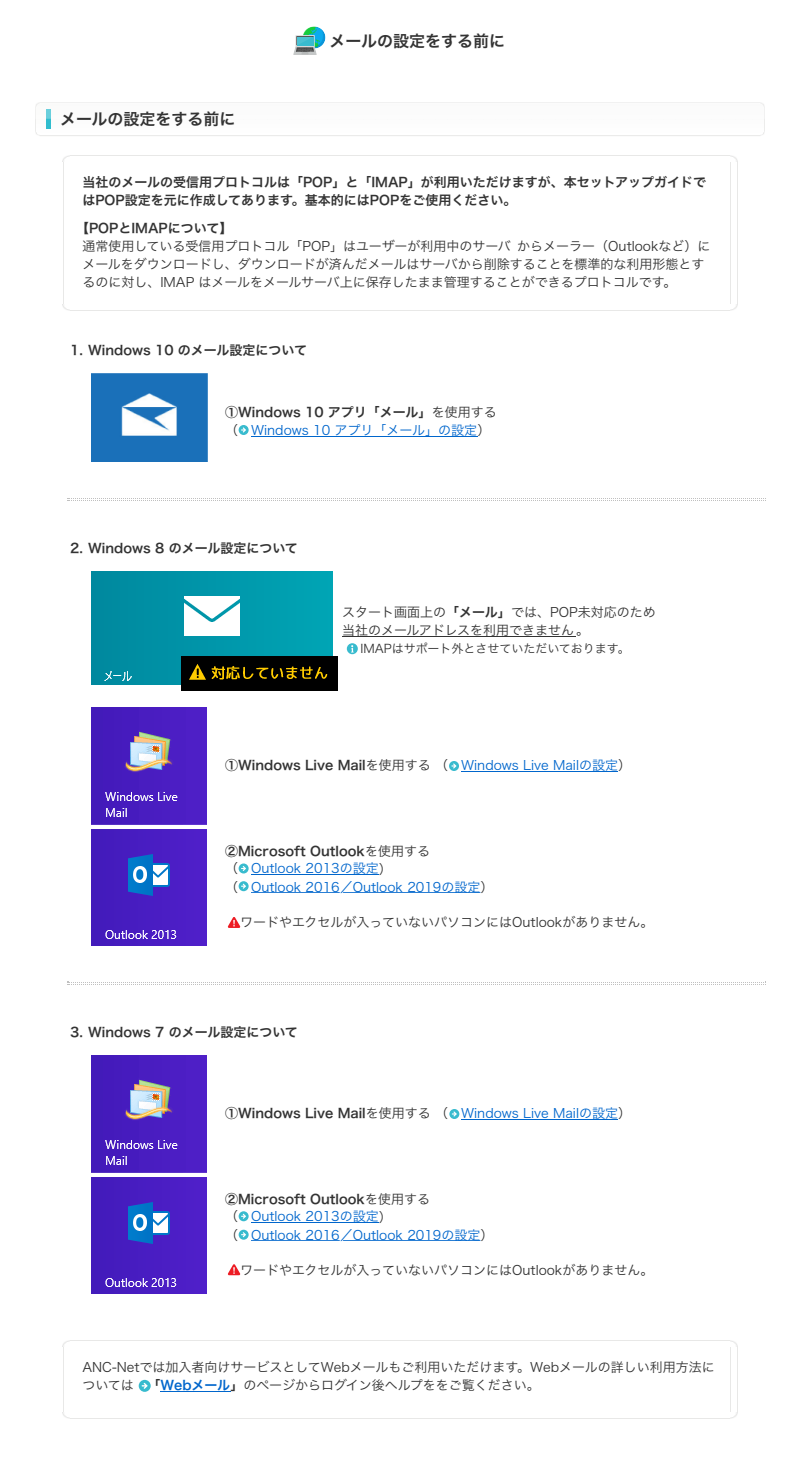
<style>
.page{position:relative;width:800px;height:1464px;background:#fff}
.page>*{position:absolute;margin:0;border:0;box-sizing:border-box;transform-origin:0 0}
.t1{font:16px "Hira Kaku Pro W6";color:#333}
.t2{font:13px/18px "Hira Kaku Pro W3";color:#333}
.t3{font:13px/18px "Hira Kaku Pro W6";color:#333}
.t4{font:13px/18px "Hira Kaku Pro W3";color:#06c}
.t5{font:12px "Hira Kaku Pro W3";color:#333}
.s1{font-family:"Hira Kaku Pro W3"}
.s2{color:#333}
.s3{font-family:"Hira Kaku Pro W6"}
.s4{font-family:"Hira Kaku Pro W6";color:#333}
.s5{font-family:"Hira Kaku Pro W6";color:#06c}
</style>
<div class="page">
<svg style="left:63px;top:162px;width:1px;height:142px"></svg>
<svg style="left:67px;top:498px;width:699px;height:3px"></svg>
<svg style="left:67px;top:982px;width:699px;height:3px"></svg>
<svg style="left:63px;top:1347px;width:1px;height:65px"></svg>
<img style="left:35px;top:102px;width:25px;height:34px">
<svg style="left:62px;top:155px;width:8px;height:7px"></svg>
<svg style="left:730px;top:155px;width:7px;height:7px"></svg>
<svg style="left:62px;top:304px;width:8px;height:7px"></svg>
<svg style="left:730px;top:304px;width:7px;height:7px"></svg>
<img style="left:91px;top:373px;width:116px;height:89px">
<hr style="left:251px;top:436px;width:226px;height:1px;background:#06c">
<img style="left:91px;top:571px;width:247px;height:120px">
<hr style="left:342px;top:636px;width:234px;height:1px;background:#333">
<img style="left:91px;top:707px;width:116px;height:118px">
<hr style="left:461px;top:771px;width:157px;height:1px;background:#06c">
<img style="left:91px;top:829px;width:116px;height:117px">
<hr style="left:251px;top:874px;width:128px;height:1px;background:#06c">
<hr style="left:343px;top:892px;width:137px;height:1px;background:#06c">
<hr style="left:251px;top:892px;width:89px;height:1px;background:#06c">
<img style="left:91px;top:1055px;width:116px;height:118px">
<hr style="left:461px;top:1119px;width:157px;height:1px;background:#06c">
<img style="left:91px;top:1177px;width:116px;height:117px">
<hr style="left:251px;top:1222px;width:128px;height:1px;background:#06c">
<hr style="left:343px;top:1240px;width:137px;height:1px;background:#06c">
<hr style="left:251px;top:1240px;width:89px;height:1px;background:#06c">
<svg style="left:62px;top:1340px;width:8px;height:7px"></svg>
<svg style="left:730px;top:1340px;width:7px;height:7px"></svg>
<hr style="left:160px;top:1391px;width:70px;height:1px;background:#06c">
<svg style="left:62px;top:1412px;width:8px;height:7px"></svg>
<svg style="left:730px;top:1412px;width:7px;height:7px"></svg>
<svg style="left:239px;top:425px;width:10px;height:10px"></svg>
<svg style="left:347px;top:643px;width:11px;height:11px"></svg>
<svg style="left:449px;top:761px;width:10px;height:10px"></svg>
<svg style="left:239px;top:864px;width:10px;height:10px"></svg>
<svg style="left:239px;top:881px;width:10px;height:10px"></svg>
<svg style="left:449px;top:1109px;width:10px;height:10px"></svg>
<svg style="left:239px;top:1211px;width:10px;height:10px"></svg>
<svg style="left:228px;top:917px;width:12px;height:11px"></svg>
<svg style="left:228px;top:1264px;width:12px;height:11px"></svg>
<svg style="left:239px;top:1230px;width:10px;height:10px"></svg>
<svg style="left:139px;top:1380px;width:12px;height:12px"></svg>
<img style="left:303px;top:26px;width:23px;height:22px">
<img style="left:293px;top:34px;width:25px;height:21px">
<svg style="left:297px;top:37px;width:16px;height:8px"></svg>
<p class="t1" style="left:60px;top:105px;width:177px">メールの設定をする前に</p>
<p class="t1" style="left:330px;top:27px;width:177px">メールの設定をする前に</p>
<p class="t3" style="left:82px;top:173px;width:625px">当社のメールの受信用プロトコルは「POP」と「IMAP」が利用いただけますが、本セットアップガイドではPOP設定を元に作成してあります。基本的にはPOPをご使用ください。</p>
<p class="t3" style="left:76px;top:219px;width:158px">【POPとIMAPについて】</p>
<p class="t2" style="left:82px;top:236px;width:630px">通常使用している受信用プロトコル「POP」はユーザーが利用中のサーバ からメーラー（Outlookなど）にメールをダウンロードし、ダウンロードが済んだメールはサーバから削除することを標準的な利用形態とするのに対し、IMAP はメールをメールサーバ上に保存したまま管理することができるプロトコルです。</p>
<p class="t3" style="left:70px;top:341px;width:239px">1. Windows 10 のメール設定について</p>
<p class="t3" style="left:225px;top:403px;width:273px">①Windows 10 アプリ「メール」<span class="s1">を使用する</span></p>
<p class="t4" style="left:225px;top:420px;width:267px"><span class="s2">（</span> Windows 10 アプリ「メール」の設定<span class="s2">）</span></p>
<p class="t3" style="left:70px;top:539px;width:229px">2. Windows 8 のメール設定について</p>
<p class="t2" style="left:342px;top:602px;width:315px">スタート画面上の<span class="s3">「メール」</span>では、POP未対応のため当社のメールアドレスを利用できません。</p>
<p class="t5" style="left:360px;top:638px;width:271px">IMAPはサポート外とさせていただいております。</p>
<p class="t4" style="left:225px;top:755px;width:407px"><span class="s4">①Windows Live Mail</span><span class="s2">を使用する （</span> Windows Live Mailの設定<span class="s2">）</span></p>
<p class="t3" style="left:225px;top:842px;width:206px">②Microsoft Outlook<span class="s1">を使用する</span></p>
<p class="t4" style="left:225px;top:859px;width:270px"><span class="s2">（</span> Outlook 2013の設定<span class="s2">）<br>（</span> Outlook 2016／Outlook 2019の設定<span class="s2">）</span></p>
<p class="t2" style="left:240px;top:913px;width:415px">ワードやエクセルが入っていないパソコンにはOutlookがありません。</p>
<p class="t3" style="left:70px;top:1023px;width:229px">3. Windows 7 のメール設定について</p>
<p class="t4" style="left:225px;top:1103px;width:407px"><span class="s4">①Windows Live Mail</span><span class="s2">を使用する （</span> Windows Live Mailの設定<span class="s2">）</span></p>
<p class="t3" style="left:225px;top:1190px;width:206px">②Microsoft Outlook<span class="s1">を使用する</span></p>
<p class="t4" style="left:225px;top:1207px;width:270px"><span class="s2">（</span> Outlook 2013の設定<span class="s2">）<br>（</span> Outlook 2016／Outlook 2019の設定<span class="s2">）</span></p>
<p class="t2" style="left:240px;top:1261px;width:415px">ワードやエクセルが入っていないパソコンにはOutlookがありません。</p>
<p class="t2" style="left:82px;top:1357px;width:634px">ANC-Netでは加入者向けサービスとしてWebメールもご利用いただけます。Webメールの詳しい利用方法については <span class="s3">「</span><span class="s5">Webメール</span><span class="s3">」</span>のページからログイン後ヘルプををご覧ください。</p>
</div>
